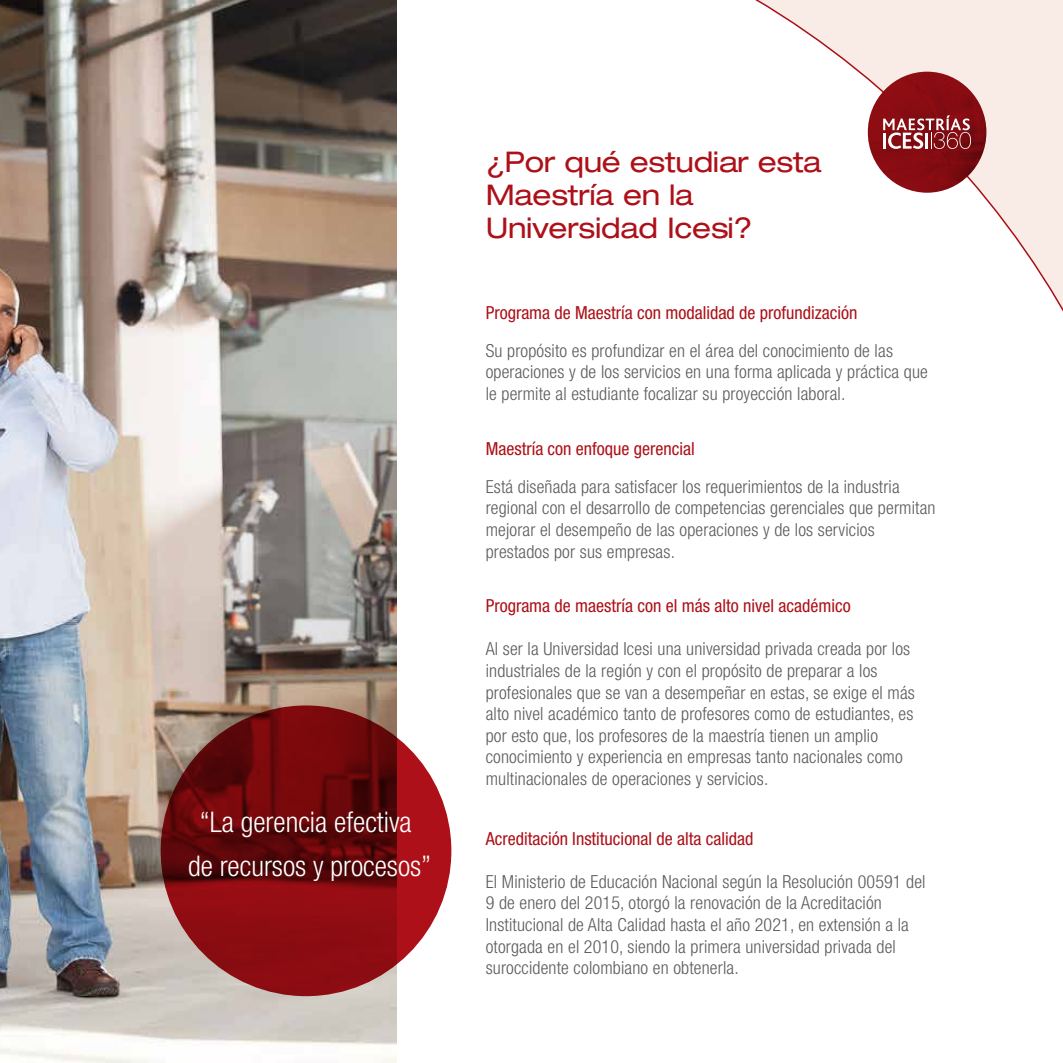
<style>
.page{position:relative;width:1063px;height:1063px;background:#fff}
.page>*{position:absolute;margin:0;border:0;box-sizing:border-box;transform-origin:0 0}
.t1{font:expanded 28.5px/33.2px "Helvetica Neue LT Pro";letter-spacing:-.01em;color:#ad1018}
.t2{font:300 condensed 28.5px/44.2px "Helvetica Neue LT Pro";color:#fff;text-align:center}
.t3{font:300 condensed 18px/21.6px "Helvetica Neue LT Std";letter-spacing:.01em;color:#5c5b5f}
.t4{font:condensed 18px "Helvetica Neue LT Std";color:#ad1018}
</style>
<div class="page">
<img style="left:0;top:0;width:397px;height:1063px">
<svg style="left:161px;top:705px;width:290px;height:291px;background:#790a0e"></svg>
<svg style="left:755px;top:0;width:308px;height:312px"></svg>
<img style="left:868px;top:72px;width:118px;height:121px">
<svg style="left:883px;top:115px;width:88px;height:34px"></svg>
<h1 class="t2" style="left:188px;top:800px;width:245px">“La gerencia efectiva de recursos y procesos”</h1>
<h1 class="t1" style="left:486px;top:145px;width:338px">¿Por qué estudiar esta<br>Maestría en la<br>Universidad Icesi?</h1>
<p class="t4" style="left:486px;top:302px;width:373px">Programa de Maestría con modalidad de profundización</p>
<p class="t3" style="left:486px;top:340px;width:444px">Su propósito es profundizar en el área del conocimiento de las operaciones y de los servicios en una forma aplicada y práctica que le permite al estudiante focalizar su proyección laboral.</p>
<p class="t4" style="left:486px;top:438px;width:211px">Maestría con enfoque gerencial</p>
<p class="t3" style="left:486px;top:475px;width:451px">Está diseñada para satisfacer los requerimientos de la industria regional con el desarrollo de competencias gerenciales que permitan mejorar el desempeño de las operaciones y de los servicios prestados por sus empresas.</p>
<p class="t4" style="left:486px;top:595px;width:367px">Programa de maestría con el más alto nivel académico</p>
<p class="t3" style="left:486px;top:638px;width:431px">Al ser la Universidad Icesi una universidad privada creada por los industriales de la región y con el propósito de preparar a los profesionales que se van a desempeñar en estas, se exige el más alto nivel académico tanto de profesores como de estudiantes, es por esto que, los profesores de la maestría tienen un amplio conocimiento y experiencia en empresas tanto nacionales como multinacionales de operaciones y servicios.</p>
<p class="t4" style="left:486px;top:828px;width:269px">Acreditación Institucional de alta calidad</p>
<p class="t3" style="left:486px;top:871px;width:441px">El Ministerio de Educación Nacional según la Resolución 00591 del 9 de enero del 2015, otorgó la renovación de la Acreditación Institucional de Alta Calidad hasta el año 2021, en extensión a la otorgada en el 2010, siendo la primera universidad privada del suroccidente colombiano en obtenerla.</p>
</div>
